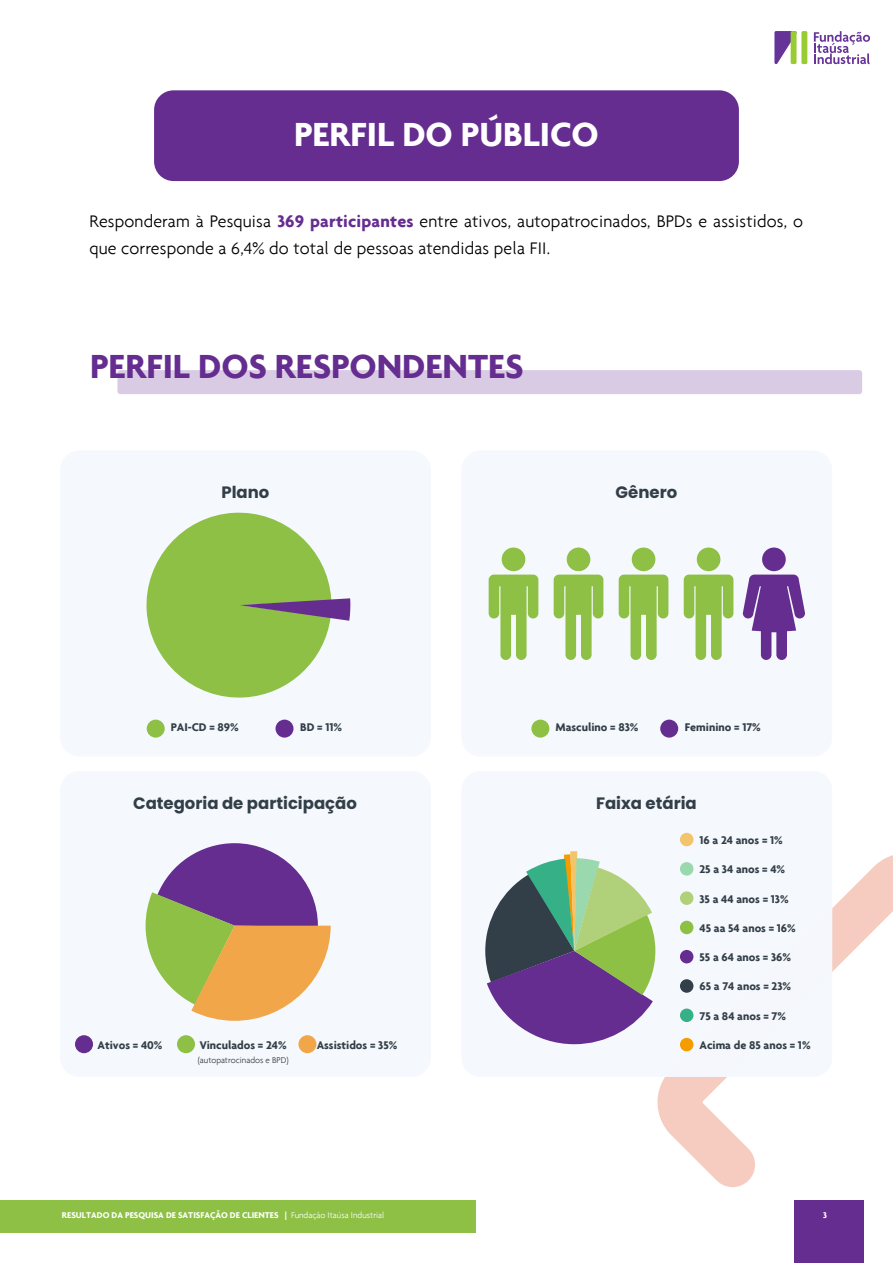
<style>
.page{position:relative;width:893px;height:1263px;background:#fff}
.page>*{position:absolute;margin:0;border:0;box-sizing:border-box;transform-origin:0 0}
.t1{font:700 36px "Agenda";color:#652d90}
.t2{font:700 36px "Agenda";color:#fff}
.t3{font:300 18px/27px "Agenda";letter-spacing:.01em;color:#000}
.t4{font:700 16.5px "Poppins";color:#333f48}
.t5{font:700 12px "Agenda";color:#333f48}
.t6{font:700 9px "Agenda";color:#fff}
.t7{font:300 9px "Agenda";color:#333f48}
.s1{font-weight:700;color:#652d90}
.s2{font-weight:300}
</style>
<div class="page">
<div style="left:0;top:1200px;width:475px;height:33px;background:#8dc044"></div>
<svg style="left:774px;top:31px;width:23px;height:34px"></svg>
<div style="left:801px;top:31px;width:6px;height:33px;background:#9c3;border-radius:2px"></div>
<div style="left:791px;top:31px;width:5px;height:33px;background:#9c3;border-radius:2px"></div>
<svg style="left:814px;top:31px;width:56px;height:33px"></svg>
<svg style="left:657px;top:855px;width:236px;height:408px"></svg>
<div style="left:154px;top:90px;width:585px;height:91px;background:#652d90;border-radius:20px"></div>
<div style="left:60px;top:450px;width:371px;height:306px;background:#f5f8fd;border-radius:19px"></div>
<div style="left:60px;top:771px;width:371px;height:306px;background:#f5f8fd;border-radius:19px"></div>
<div style="left:461px;top:771px;width:371px;height:306px;background:#f5f8fd;border-radius:19px"></div>
<div style="left:461px;top:450px;width:371px;height:306px;background:#f5f8fd;border-radius:19px"></div>
<div style="left:117px;top:370px;width:745px;height:24px;background:#d8cbe3;border-radius:3px"></div>
<svg style="left:684px;top:547px;width:49px;height:113px"></svg>
<svg style="left:619px;top:547px;width:49px;height:113px"></svg>
<svg style="left:554px;top:547px;width:49px;height:113px"></svg>
<svg style="left:489px;top:547px;width:49px;height:113px"></svg>
<div style="left:762px;top:547px;width:24px;height:24px;background:#652d90;border-radius:50%"></div>
<svg style="left:743px;top:575px;width:62px;height:85px"></svg>
<svg style="left:146px;top:512px;width:204px;height:186px"></svg>
<div style="left:147px;top:720px;width:18px;height:18px;background:#8dc044;border-radius:50%"></div>
<div style="left:275px;top:720px;width:18px;height:18px;background:#652d90;border-radius:50%"></div>
<div style="left:531px;top:720px;width:18px;height:18px;background:#8dc044;border-radius:50%"></div>
<div style="left:660px;top:720px;width:18px;height:18px;background:#652d90;border-radius:50%"></div>
<div style="left:680px;top:833px;width:13px;height:13px;background:#f2c46b;border-radius:50%"></div>
<div style="left:680px;top:950px;width:13px;height:13px;background:#652d90;border-radius:50%"></div>
<div style="left:680px;top:891px;width:13px;height:14px;background:#b0d17a;border-radius:50%"></div>
<div style="left:680px;top:1008px;width:13px;height:14px;background:#36b087;border-radius:50%"></div>
<div style="left:680px;top:862px;width:13px;height:13px;background:#99d9ad;border-radius:50%"></div>
<div style="left:680px;top:979px;width:13px;height:14px;background:#333f48;border-radius:50%"></div>
<div style="left:680px;top:921px;width:13px;height:13px;background:#8dc044;border-radius:50%"></div>
<div style="left:680px;top:1038px;width:13px;height:13px;background:#f59c00;border-radius:50%"></div>
<svg style="left:146px;top:843px;width:185px;height:178px"></svg>
<div style="left:75px;top:1035px;width:18px;height:18px;background:#652d90;border-radius:50%"></div>
<div style="left:177px;top:1035px;width:18px;height:18px;background:#8dc044;border-radius:50%"></div>
<div style="left:298px;top:1035px;width:18px;height:18px;background:#f2a64a;border-radius:50%"></div>
<svg style="left:485px;top:851px;width:170px;height:193px"></svg>
<h1 class="t2" style="left:294px;top:112px;width:306px">PERFIL DO PÚBLICO</h1>
<h2 class="t3" style="left:89px;top:207px;width:715px">Responderam à Pesquisa <span class="s1">369 participantes</span> entre ativos, autopatrocinados, BPDs e assistidos, o que corresponde a 6,4% do total de pessoas atendidas pela FII.</h2>
<h1 class="t1" style="left:90px;top:344px;width:435px">PERFIL DOS RESPONDENTES</h1>
<h3 class="t4" style="left:221px;top:483px;width:49px">Plano</h3>
<h3 class="t4" style="left:616px;top:483px;width:63px">Gênero</h3>
<p class="t5" style="left:171px;top:720px;width:69px">PAI-CD = 89%</p>
<p class="t5" style="left:300px;top:720px;width:43px">BD = 11%</p>
<p class="t5" style="left:555px;top:720px;width:85px">Masculino = 83%</p>
<p class="t5" style="left:685px;top:720px;width:77px">Feminino = 17%</p>
<h3 class="t4" style="left:133px;top:794px;width:225px">Categoria de participação</h3>
<h3 class="t4" style="left:596px;top:794px;width:102px">Faixa etária</h3>
<p class="t5" style="left:699px;top:833px;width:85px">16 a 24 anos = 1%</p>
<p class="t5" style="left:699px;top:862px;width:87px">25 a 34 anos = 4%</p>
<p class="t5" style="left:699px;top:891px;width:91px">35 a 44 anos = 13%</p>
<p class="t5" style="left:699px;top:921px;width:98px">45 aa 54 anos = 16%</p>
<p class="t5" style="left:699px;top:950px;width:93px">55 a 64 anos = 36%</p>
<p class="t5" style="left:699px;top:979px;width:93px">65 a 74 anos = 23%</p>
<p class="t5" style="left:699px;top:1008px;width:88px">75 a 84 anos = 7%</p>
<p class="t5" style="left:98px;top:1038px;width:66px">Ativos = 40%</p>
<p class="t5" style="left:200px;top:1038px;width:89px">Vinculados = 24%</p>
<p class="t7" style="left:198px;top:1055px;width:92px">(autopatrocinados e BPD)</p>
<p class="t5" style="left:317px;top:1038px;width:82px">Assistidos = 35%</p>
<p class="t5" style="left:699px;top:1038px;width:113px">Acima de 85 anos = 1%</p>
<p class="t6" style="left:62px;top:1210px;width:324px">RESULTADO DA PESQUISA DE SATISFAÇÃO DE CLIENTES | <span class="s2">Fundação Itaúsa Industrial</span></p>
<p class="t6" style="left:823px;top:1210px;width:5px">3</p>
</div>
